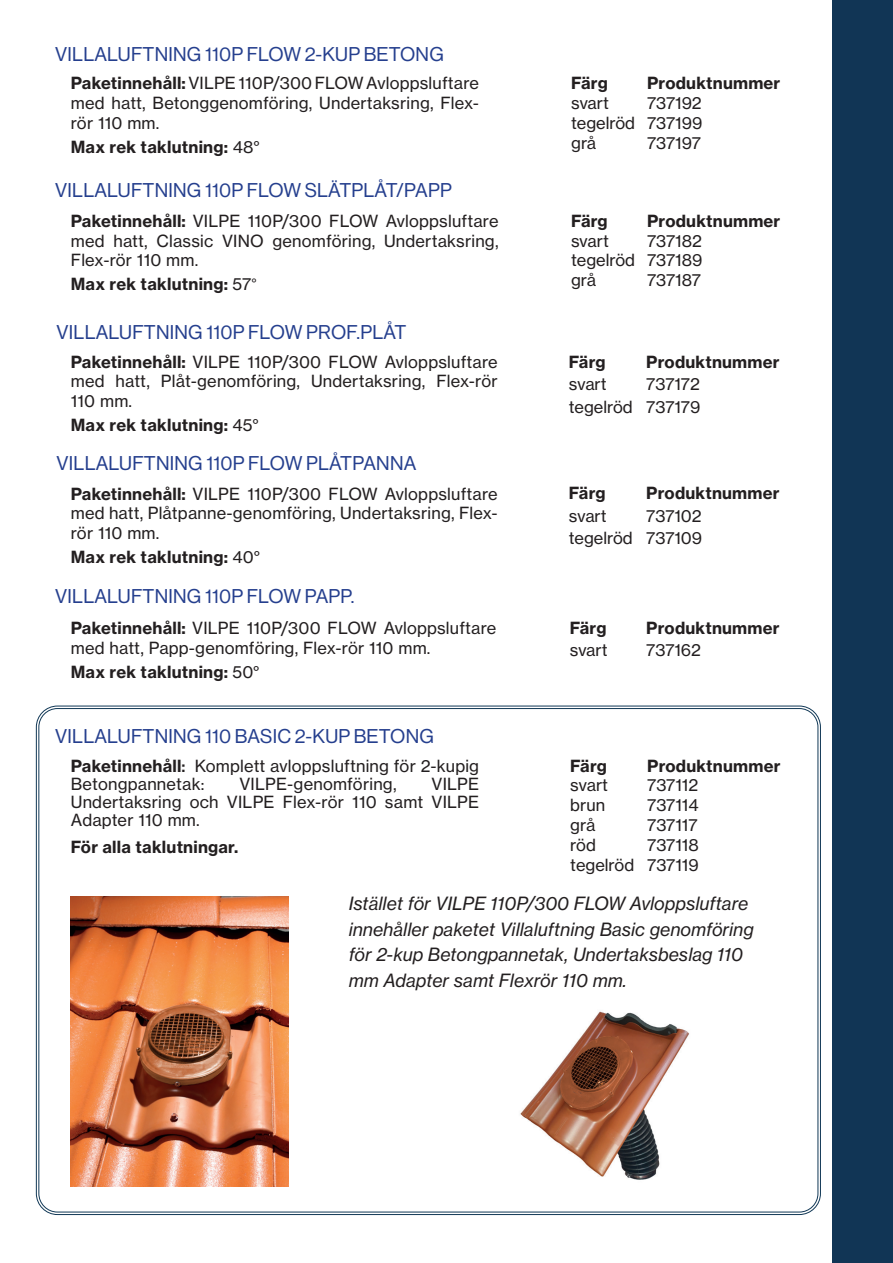
<style>
.page{position:relative;width:893px;height:1263px;background:#fff}
.page>*{position:absolute;margin:0;border:0;box-sizing:border-box;transform-origin:0 0}
.t1{font:19.5px "N Haas Grotesk DS Pro 55 Rg";letter-spacing:.015em;color:#253f8e}
.t2{font:18px/25.5px "N Haas Grotesk TX Pro 56 It";color:#231f20}
.t3{font:16.5px/19.8px "N Haas Grotesk TX Pro 55 Rg";letter-spacing:.015em;color:#231f20;text-align:justify}
.t4{font:16.5px "N Haas Grotesk TX Pro 75 Bd";letter-spacing:.015em;color:#231f20}
.s1{font-family:"N Haas Grotesk TX Pro 75 Bd"}
.s2{font-family:"N Haas Grotesk TX Pro 55 Rg"}
.s3{font-family:"N Haas Grotesk DS Pro 55 Rg"}
.s4{font-family:"N Haas Grotesk TX Pro 65 Md"}
</style>
<div class="page">
<img style="left:520px;top:1011px;width:170px;height:169px">
<img style="left:71px;top:897px;width:218px;height:289px">
<div style="left:832px;top:0;width:61px;height:1263px;background:#113555"></div>
<p class="t1" style="left:55px;top:43px;width:390px">VILLALUFTNING 110P FLOW 2-KUP BETONG</p>
<p class="t3" style="left:71px;top:73px;width:410px"><span class="s1">Paketinnehåll:</span> VILPE 110P/300 FLOW Avloppsluftare med hatt, Betonggenomföring, Undertaksring, Flex&shy;rör 110 mm.</p>
<p class="t4" style="left:71px;top:136px;width:191px">Max rek taklutning: <span class="s2">48°</span></p>
<p class="t1" style="left:55px;top:179px;width:398px">VILLALUFTNING 110P FLOW SLÄTPLÅT/PAPP</p>
<p class="t3" style="left:71px;top:211px;width:429px"><span class="s1">Paketinnehåll:</span> VILPE 110P/300 FLOW Avloppsluftare med hatt, Classic VINO genomföring, Undertaksring, Flex-rör 110 mm.</p>
<p class="t4" style="left:71px;top:274px;width:187px">Max rek taklutning: <span class="s2">57</span><span class="s3">°</span></p>
<p class="t1" style="left:57px;top:321px;width:351px">VILLALUFTNING 110P FLOW PROF.PLÅT</p>
<p class="t3" style="left:71px;top:352px;width:428px"><span class="s1">Paketinnehåll:</span> VILPE 110P/300 FLOW Avloppsluftare med hatt, Plåt-genomföring, Undertaksring, Flex-rör 110 mm.</p>
<p class="t4" style="left:71px;top:415px;width:189px">Max rek taklutning: <span class="s2">45°</span></p>
<p class="t1" style="left:57px;top:452px;width:361px">VILLALUFTNING 110P FLOW PLÅTPANNA</p>
<p class="t3" style="left:71px;top:483px;width:428px"><span class="s1">Paketinnehåll:</span> VILPE 110P/300 FLOW Avloppsluftare med hatt, Plåtpanne-genomföring, Undertaksring, Flex&shy;rör 110 mm.</p>
<p class="t4" style="left:71px;top:547px;width:191px">Max rek taklutning: <span class="s2">40°</span></p>
<p class="t1" style="left:55px;top:585px;width:300px">VILLALUFTNING 110P FLOW PAPP.</p>
<p class="t3" style="left:71px;top:618px;width:427px"><span class="s1">Paketinnehåll:</span> VILPE 110P/300 FLOW Avloppsluftare med hatt, Papp-genomföring, Flex-rör 110 mm.</p>
<p class="t4" style="left:71px;top:661px;width:190px">Max rek taklutning: <span class="s2">50°</span></p>
<p class="t1" style="left:55px;top:725px;width:380px">VILLALUFTNING 110 BASIC 2-KUP BETONG</p>
<p class="t4" style="left:571px;top:73px;width:38px">Färg</p>
<p class="t3" style="left:571px;top:93px;width:39px">svart</p>
<p class="t3" style="left:571px;top:113px;width:65px">tegelröd</p>
<p class="t3" style="left:571px;top:133px;width:27px">grå</p>
<p class="t4" style="left:647px;top:73px;width:135px">Produktnummer</p>
<p class="t3" style="left:647px;top:93px;width:56px">737192</p>
<p class="t3" style="left:647px;top:113px;width:57px">737199</p>
<p class="t3" style="left:647px;top:133px;width:55px">737197</p>
<p class="t4" style="left:571px;top:210px;width:38px">Färg</p>
<p class="t3" style="left:571px;top:231px;width:39px">svart</p>
<p class="t3" style="left:571px;top:250px;width:65px">tegelröd</p>
<p class="t3" style="left:571px;top:270px;width:27px">grå</p>
<p class="t4" style="left:647px;top:210px;width:135px">Produktnummer</p>
<p class="t3" style="left:647px;top:231px;width:56px">737182</p>
<p class="t3" style="left:647px;top:250px;width:57px">737189</p>
<p class="t3" style="left:647px;top:270px;width:55px">737187</p>
<p class="t4" style="left:569px;top:351px;width:38px">Färg</p>
<p class="t3" style="left:569px;top:374px;width:39px">svart</p>
<p class="t3" style="left:569px;top:397px;width:65px">tegelröd</p>
<p class="t4" style="left:646px;top:351px;width:135px">Produktnummer</p>
<p class="t3" style="left:646px;top:374px;width:55px">737172</p>
<p class="t3" style="left:646px;top:397px;width:56px">737179</p>
<p class="t4" style="left:569px;top:483px;width:38px">Färg</p>
<p class="t3" style="left:569px;top:506px;width:39px">svart</p>
<p class="t3" style="left:569px;top:528px;width:65px">tegelröd</p>
<p class="t4" style="left:646px;top:483px;width:135px">Produktnummer</p>
<p class="t3" style="left:646px;top:506px;width:57px">737102</p>
<p class="t3" style="left:646px;top:528px;width:57px">737109</p>
<p class="t4" style="left:570px;top:617px;width:38px">Färg</p>
<p class="t3" style="left:570px;top:640px;width:39px">svart</p>
<p class="t4" style="left:646px;top:617px;width:135px">Produktnummer</p>
<p class="t3" style="left:646px;top:640px;width:56px">737162</p>
<p class="t3" style="left:71px;top:756px;width:410px;line-height:18px"><span class="s1">Paketinnehåll</span><span class="s4">:</span> Komplett avloppsluftning för 2-kupig<br>Betongpannetak:</p>
<p class="t4" style="left:570px;top:755px;width:38px">Färg</p>
<p class="t3" style="left:570px;top:775px;width:39px">svart</p>
<p class="t3" style="left:570px;top:795px;width:36px">brun</p>
<p class="t3" style="left:570px;top:815px;width:27px">grå</p>
<p class="t3" style="left:570px;top:835px;width:27px">röd</p>
<p class="t3" style="left:570px;top:854px;width:65px">tegelröd</p>
<p class="t4" style="left:647px;top:755px;width:135px">Produktnummer</p>
<p class="t3" style="left:647px;top:775px;width:53px">737112</p>
<p class="t3" style="left:647px;top:795px;width:53px">737114</p>
<p class="t3" style="left:647px;top:815px;width:52px">737117</p>
<p class="t3" style="left:647px;top:835px;width:53px">737118</p>
<p class="t3" style="left:647px;top:854px;width:53px">737119</p>
<p class="t3" style="left:239px;top:773px;width:159px">VILPE-genomföring,</p>
<p class="t3" style="left:71px;top:774px;width:410px;line-height:18px;text-indent:361px">VILPE Undertaksring och VILPE Flex-rör 110 samt VILPE Adapter 110 mm.</p>
<p class="t4" style="left:71px;top:837px;width:169px">För alla taklutningar.</p>
<p class="t2" style="left:349px;top:891px;width:407px">Istället för VILPE 110P/300 FLOW Avloppsluftare innehåller paketet Villaluftning Basic genomföring för 2-kup Betongpannetak, Undertaksbeslag 110 mm Adapter samt Flexrör 110 mm.</p>
</div>
